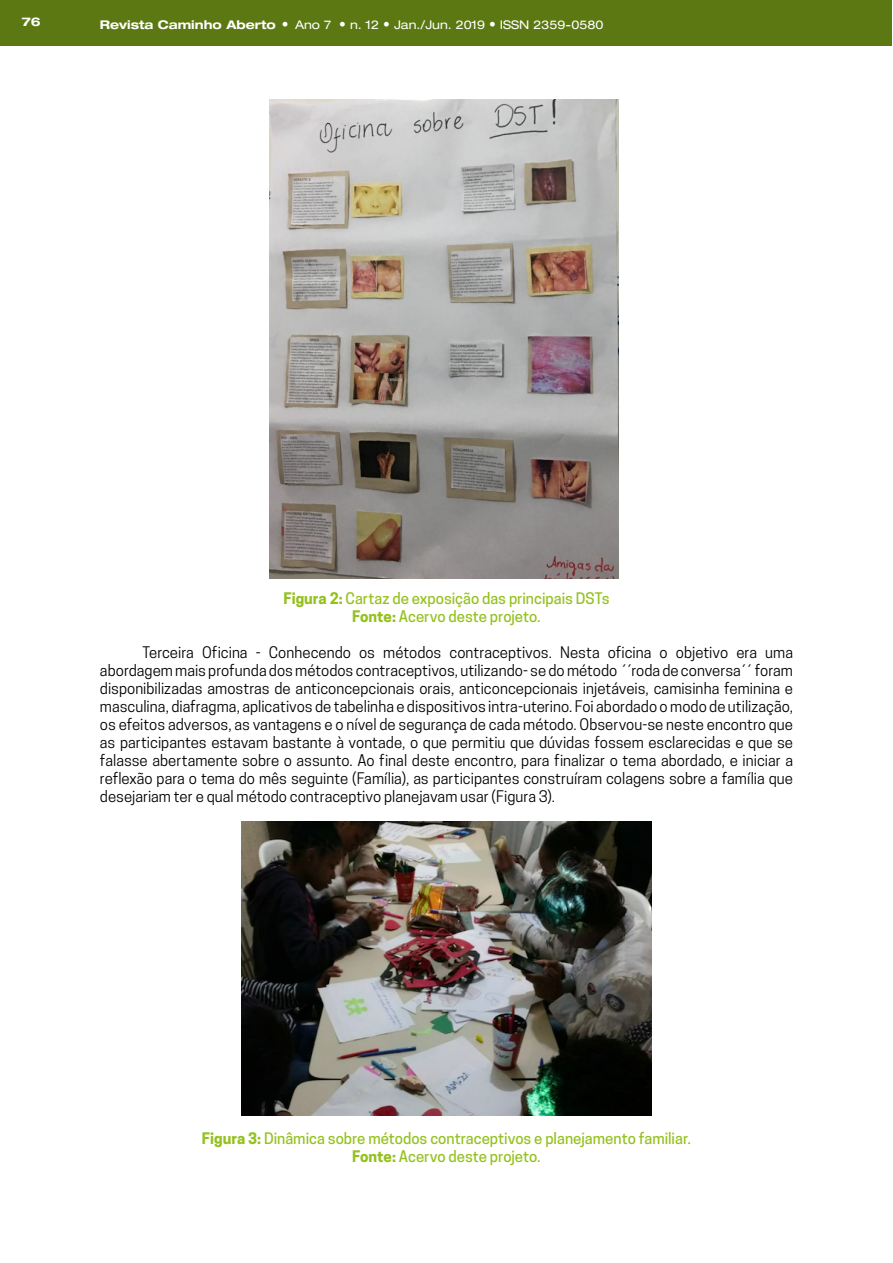
<style>
.page{position:relative;width:893px;height:1263px;background:#fff}
.page>*{position:absolute;margin:0;border:0;box-sizing:border-box;transform-origin:0 0}
.t1{font:15px/18px "Cooper Hewitt";color:#000;text-align:justify}
.t2{font:500 15px/18px "Cooper Hewitt";color:#95c11f;text-align:center}
.t3{font:expanded 12px "Helvetica Neue LT Pro";color:#fff}
.t4{font:700 expanded 12px "Helvetica Neue LT Pro";color:#fff}
.s1{font-weight:700}
.s2{font-stretch:condensed;font-size:13.5px}
</style>
<div class="page">
<div style="left:0;top:0;width:892px;height:46px;background:#5b7813"></div>
<img style="left:241px;top:822px;width:411px;height:293px">
<img style="left:269px;top:100px;width:350px;height:478px">
<p class="t4" style="left:22px;top:14px;width:20px">76</p>
<p class="t3" style="left:100px;top:17px;width:505px"><span class="s1">Revista Caminho Aberto</span> <span class="s2">•</span> Ano 7 <span class="s2">•</span> n. 12 <span class="s2">•</span> Jan./Jun. 2019 <span class="s2">•</span> ISSN 2359-0580</p>
<p class="t2" style="left:283px;top:589px;width:328px"><span class="s1">Figura 2:</span> Cartaz de exposição das principais DSTs<br><span class="s1">Fonte:</span> Acervo deste projeto.</p>
<p class="t1" style="left:100px;top:643px;width:695px;text-indent:43px">Terceira Oficina - Conhecendo os métodos contraceptivos. Nesta oficina o objetivo era uma abordagem mais profunda dos métodos contraceptivos, utilizando- se do método ´´roda de conversa´´ foram disponibilizadas amostras de anticoncepcionais orais, anticoncepcionais injetáveis, camisinha feminina e masculina, diafragma, aplicativos de tabelinha e dispositivos intra-uterino. Foi abordado o modo de utilização, os efeitos adversos, as vantagens e o nível de segurança de cada método. Observou-se neste encontro que as participantes estavam bastante à vontade, o que permitiu que dúvidas fossem esclarecidas e que se falasse abertamente sobre o assunto. Ao final deste encontro, para finalizar o tema abordado, e iniciar a reflexão para o tema do mês seguinte (Família), as participantes construíram colagens sobre a família que desejariam ter e qual método contraceptivo planejavam usar (Figura 3).</p>
<p class="t2" style="left:202px;top:1129px;width:490px"><span class="s1">Figura 3:</span> Dinâmica sobre métodos contraceptivos e planejamento familiar.<br><span class="s1">Fonte:</span> Acervo deste projeto.</p>
</div>
